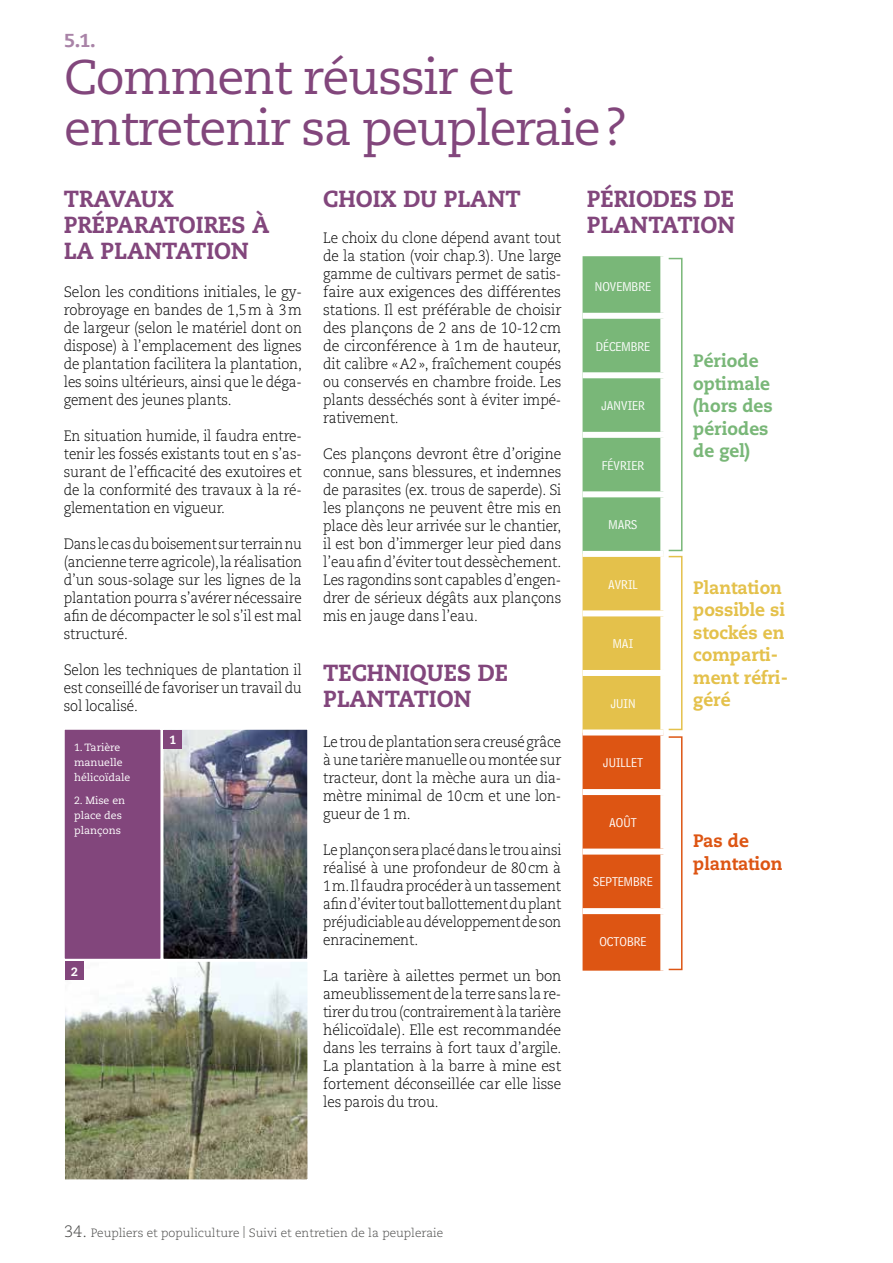
<style>
.page{position:relative;width:893px;height:1263px;background:#fff}
.page>*{position:absolute;margin:0;border:0;box-sizing:border-box;transform-origin:0 0}
.TITRE_rubrique{font:48.45px/51px "Caecilia";letter-spacing:-.03em;color:#82467c}
.Titre_paragraphe{font:800 23.25px/26.2px "Caecilia";color:#82467c;scale:.96 1}
.TITRE_rubrique-2{font:800 18.75px "Caecilia";color:#a983a7}
.petit_teitre_dans{font:800 18px/22.5px "Caecilia";color:#e4c14b;scale:.96 1}
.petit_teitre_dans-2{font:800 18px/22.5px "Caecilia";color:#79b778;scale:.96 1}
.petit_teitre_dans-3{font:800 18px/22.5px "Caecilia";color:#dd5513;scale:.96 1}
.BODY_standard_01{font:300 15px/18px "Caecilia";letter-spacing:-.01em;color:#000;text-align:justify;scale:.92 1}
.BODY_standard_01-2{font:300 15px/18px "Caecilia";letter-spacing:-.01em;color:#000;text-align:justify;scale:.95 1}
.BODY_standard_01-3{font:300 15px/18px "Caecilia";letter-spacing:-.01em;color:#000;text-align:justify;scale:.94 1}
.BODY_standard_01-4{font:300 15px/18px "Caecilia";letter-spacing:-.01em;color:#000;text-align:justify;scale:.91 1}
.BODY_standard_01-5{font:300 15px/18px "Caecilia";letter-spacing:-.01em;color:#000;text-align:justify;scale:.9 1}
.petit_teitre_dans-4{font:13.5px "Bell Centennial Address";color:#fff}
.t1{font:300 12px "Caecilia";color:#4a4a49}
.Body_Parasitaires{font:800 12px "Caecilia";color:#fff;scale:.96 1}
.Légendes_photos{font:10.5px/14.9px "Caecilia";color:#fff}
.s1{font-size:16.5px}
</style>
<div class="page">
<svg style="left:583px;top:256px;width:77px;height:715px;background:#b5994b"></svg>
<div style="left:583px;top:313px;width:83px;height:6px;background:#fff"></div>
<div style="left:583px;top:372px;width:83px;height:6px;background:#fff"></div>
<div style="left:583px;top:432px;width:83px;height:6px;background:#fff"></div>
<div style="left:583px;top:491px;width:83px;height:6px;background:#fff"></div>
<div style="left:583px;top:551px;width:80px;height:6px;background:#fff"></div>
<div style="left:583px;top:610px;width:83px;height:6px;background:#fff"></div>
<div style="left:583px;top:670px;width:83px;height:6px;background:#fff"></div>
<div style="left:583px;top:729px;width:80px;height:6px;background:#fff"></div>
<div style="left:583px;top:789px;width:83px;height:6px;background:#fff"></div>
<div style="left:583px;top:848px;width:83px;height:6px;background:#fff"></div>
<div style="left:583px;top:908px;width:83px;height:6px;background:#fff"></div>
<div style="left:668px;top:258px;width:14px;height:293px;border:2px solid #79b778"></div>
<div style="left:668px;top:556px;width:14px;height:174px;border:2px solid #e4c14b"></div>
<div style="left:668px;top:736px;width:14px;height:234px;border:2px solid #dd5513"></div>
<img style="left:64px;top:729px;width:244px;height:230px">
<div style="left:164px;top:730px;width:18px;height:18px;background:#82467c"></div>
<svg style="left:65px;top:961px;width:243px;height:219px"></svg>
<div style="left:65px;top:961px;width:19px;height:19px;background:#82467c"></div>
<p class="TITRE_rubrique-2" style="left:64px;top:29px;width:33px">5.1.</p>
<p class="TITRE_rubrique" style="left:64px;top:52px;width:565px">Comment réussir et entretenir sa peupleraie?</p>
<p class="Titre_paragraphe" style="left:64px;top:186px;width:216px">TRAVAUX<br>PRÉPARATOIRES À<br>LA PLANTATION</p>
<p class="BODY_standard_01-2" style="left:64px;top:283px;width:252px">Selon les conditions initiales, le gy&shy;robroyage en bandes de 1,5m à 3m de largeur (selon le matériel dont on dispose) à l’emplacement des lignes de plantation facilitera la plantation, les soins ultérieurs, ainsi que le déga&shy;gement des jeunes plants.</p>
<p class="BODY_standard_01" style="left:64px;top:427px;width:260px">En situation humide, il faudra entre&shy;tenir les fossés existants tout en s’as&shy;surant de l’efficacité des exutoires et de la conformité des travaux à la ré&shy;glementation en vigueur.</p>
<p class="BODY_standard_01-5" style="left:64px;top:535px;width:266px">Dans le cas du boisement sur terrain nu (ancienne terre agricole), la réalisation d’un sous-solage sur les lignes de la plantation pourra s’avérer nécessaire afin de décompacter le sol s’il est mal structuré.</p>
<p class="BODY_standard_01" style="left:64px;top:661px;width:260px">Selon les techniques de plantation il est conseillé de favoriser un travail du sol localisé.</p>
<p class="Titre_paragraphe" style="left:587px;top:186px;width:156px">PÉRIODES DE<br>PLANTATION</p>
<p class="Titre_paragraphe" style="left:323px;top:186px;width:207px">CHOIX DU PLANT</p>
<p class="BODY_standard_01" style="left:323px;top:229px;width:260px">Le choix du clone dépend avant tout de la station (voir chap.3). Une large gamme de cultivars permet de satis&shy;faire aux exigences des différentes stations. Il est préférable de choisir des plançons de 2 ans de 10-12cm de circonférence à 1m de hauteur, dit calibre «A2», fraîchement coupés ou conservés en chambre froide. Les plants desséchés sont à éviter impé&shy;rativement.</p>
<p class="BODY_standard_01-3" style="left:323px;top:445px;width:255px">Ces plançons devront être d’origine connue, sans blessures, et indemnes de parasites (ex. trous de saperde). Si les plançons ne peuvent être mis en place dès leur arrivée sur le chantier, il est bon d’immerger leur pied dans l’eau afin d’éviter tout dessèchement.<br>Les ragondins sont capables d’engen&shy;drer de sérieux dégâts aux plançons mis en jauge dans l’eau.</p>
<p class="Titre_paragraphe" style="left:323px;top:660px;width:194px">TECHNIQUES DE<br>PLANTATION</p>
<p class="BODY_standard_01-4" style="left:323px;top:733px;width:263px">Le trou de plantation sera creusé grâce à une tarière manuelle ou montée sur tracteur, dont la mèche aura un dia&shy;mètre minimal de 10cm et une lon&shy;gueur de 1 m.</p>
<p class="BODY_standard_01-4" style="left:323px;top:841px;width:263px">Le plançon sera placé dans le trou ainsi réalisé à une profondeur de 80cm à 1m. Il faudra procéder à un tassement afin d’éviter tout ballottement du plant préjudiciable au développement de son enracinement.</p>
<p class="BODY_standard_01-2" style="left:323px;top:967px;width:252px">La tarière à ailettes permet un bon ameublissement de la terre sans la re&shy;tirer du trou (contrairement à la tarière hélicoïdale). Elle est recommandée dans les terrains à fort taux d’argile.<br>La plantation à la barre à mine est fortement déconseillée car elle lisse les parois du trou.</p>
<p class="petit_teitre_dans-4" style="left:595px;top:279px;width:58px">NOVEMBRE</p>
<p class="petit_teitre_dans-4" style="left:596px;top:338px;width:56px">DÉCEMBRE</p>
<p class="petit_teitre_dans-2" style="left:693px;top:350px;width:84px">Période optimale (hors des périodes de gel)</p>
<p class="petit_teitre_dans-4" style="left:601px;top:398px;width:45px">JANVIER</p>
<p class="petit_teitre_dans-4" style="left:602px;top:457px;width:44px">FÉVRIER</p>
<p class="petit_teitre_dans-4" style="left:608px;top:517px;width:30px">MARS</p>
<p class="petit_teitre_dans-4" style="left:608px;top:576px;width:31px">AVRIL</p>
<p class="petit_teitre_dans" style="left:693px;top:576px;width:100px">Plantation possible si stockés en comparti&shy;ment réfri&shy;géré</p>
<p class="petit_teitre_dans-4" style="left:613px;top:636px;width:22px">MAI</p>
<p class="petit_teitre_dans-4" style="left:610px;top:695px;width:27px">JUIN</p>
<p class="Body_Parasitaires" style="left:170px;top:732px;width:9px">1</p>
<p class="Légendes_photos" style="left:74px;top:740px;width:58px">1. Tarière manuelle hélicoïdale</p>
<p class="Légendes_photos" style="left:74px;top:793px;width:53px">2. Mise en place des plançons</p>
<p class="petit_teitre_dans-4" style="left:603px;top:755px;width:42px">JUILLET</p>
<p class="petit_teitre_dans-4" style="left:609px;top:815px;width:29px">AOÛT</p>
<p class="petit_teitre_dans-3" style="left:693px;top:830px;width:95px">Pas de plantation</p>
<p class="petit_teitre_dans-4" style="left:593px;top:874px;width:61px">SEPTEMBRE</p>
<p class="petit_teitre_dans-4" style="left:599px;top:934px;width:49px">OCTOBRE</p>
<p class="Body_Parasitaires" style="left:71px;top:964px;width:9px">2</p>
<p class="t1" style="left:64px;top:1226px;width:381px"><span class="s1">34.</span> Peupliers et populiculture | Suivi et entretien de la peupleraie</p>
</div>
